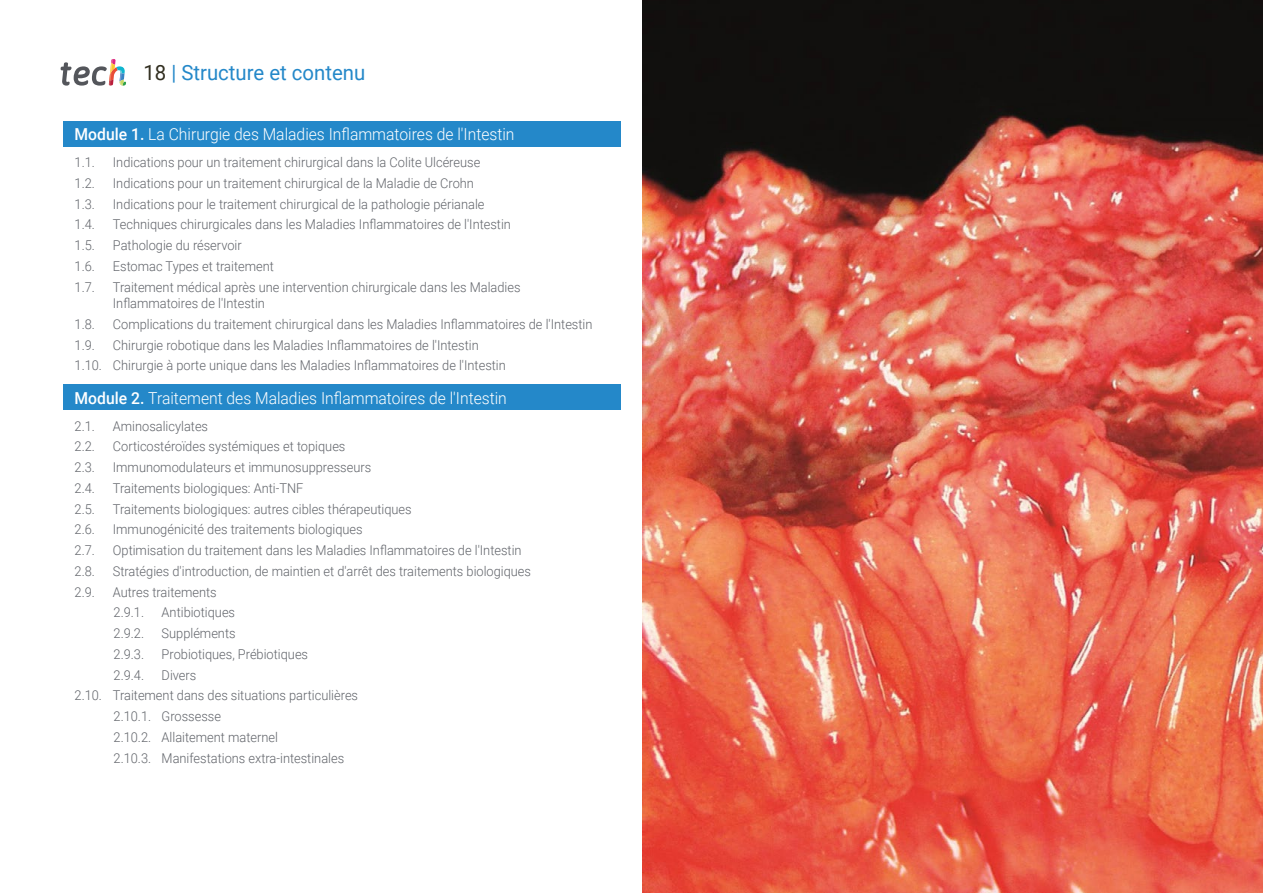
<style>
.page{position:relative;width:1263px;height:893px;background:#fff}
.page>*{position:absolute;margin:0;border:0;box-sizing:border-box;transform-origin:0 0}
.t1{font:21px "Roboto";color:#2488c9}
.t2{font:300 16.5px "Roboto";color:#fff;scale:.95 1}
.t3{font:300 13.5px/20.7px "Roboto";color:#61646a;scale:.95 1}
.s1{color:#312e20}
.s2{font-weight:500}
</style>
<div class="page">
<svg style="left:61px;top:59px;width:65px;height:27px"></svg>
<div style="left:64px;top:121px;width:557px;height:25px;background:#2488c9"></div>
<div style="left:64px;top:385px;width:557px;height:25px;background:#2488c9"></div>
<img style="left:642px;top:0;width:621px;height:893px">
<h1 class="t1" style="left:144px;top:57px;width:223px"><span class="s1">18</span> | Structure et contenu</h1>
<p class="t2" style="left:75px;top:123px;width:465px"><span class="s2">Module 1.</span> La Chirurgie des Maladies Inflammatoires de l'Intestin</p>
<p class="t3" style="left:75px;top:151px;width:23px">1.1.</p>
<p class="t3" style="left:113px;top:151px;width:388px">Indications pour un traitement chirurgical dans la Colite Ulcéreuse</p>
<p class="t3" style="left:75px;top:172px;width:23px">1.2.</p>
<p class="t3" style="left:113px;top:172px;width:382px">Indications pour un traitement chirurgical de la Maladie de Crohn</p>
<p class="t3" style="left:75px;top:193px;width:23px">1.3.</p>
<p class="t3" style="left:113px;top:193px;width:393px">Indications pour le traitement chirurgical de la pathologie périanale</p>
<p class="t3" style="left:75px;top:214px;width:23px">1.4.</p>
<p class="t3" style="left:113px;top:214px;width:421px">Techniques chirurgicales dans les Maladies Inflammatoires de l'Intestin</p>
<p class="t3" style="left:75px;top:234px;width:23px">1.5.</p>
<p class="t3" style="left:113px;top:234px;width:137px">Pathologie du réservoir</p>
<p class="t3" style="left:75px;top:255px;width:23px">1.6.</p>
<p class="t3" style="left:113px;top:255px;width:171px">Estomac Types et traitement</p>
<p class="t3" style="left:75px;top:276px;width:23px">1.7.</p>
<p class="t3" style="left:113px;top:278px;width:431px;line-height:16.5px">Traitement médical après une intervention chirurgicale dans les Maladies<br>Inflammatoires de l'Intestin</p>
<p class="t3" style="left:75px;top:313px;width:23px">1.8.</p>
<p class="t3" style="left:113px;top:313px;width:506px">Complications du traitement chirurgical dans les Maladies Inflammatoires de l'Intestin</p>
<p class="t3" style="left:75px;top:334px;width:23px">1.9.</p>
<p class="t3" style="left:75px;top:334px;width:455px;text-indent:38px">Chirurgie robotique dans les Maladies Inflammatoires de l'Intestin<br>1.10. Chirurgie à porte unique dans les Maladies Inflammatoires de l'Intestin</p>
<p class="t2" style="left:75px;top:386px;width:457px"><span class="s2">Module 2.</span> Traitement des Maladies Inflammatoires de l'Intestin</p>
<p class="t3" style="left:75px;top:415px;width:23px">2.1.</p>
<p class="t3" style="left:113px;top:415px;width:102px">Aminosalicylates</p>
<p class="t3" style="left:75px;top:436px;width:23px">2.2.</p>
<p class="t3" style="left:113px;top:436px;width:246px">Corticostéroïdes systémiques et topiques</p>
<p class="t3" style="left:75px;top:456px;width:23px">2.3.</p>
<p class="t3" style="left:113px;top:456px;width:273px">Immunomodulateurs et immunosuppresseurs</p>
<p class="t3" style="left:75px;top:477px;width:23px">2.4.</p>
<p class="t3" style="left:113px;top:477px;width:202px">Traitements biologiques: Anti-TNF</p>
<p class="t3" style="left:75px;top:498px;width:23px">2.5.</p>
<p class="t3" style="left:113px;top:498px;width:316px">Traitements biologiques: autres cibles thérapeutiques</p>
<p class="t3" style="left:75px;top:519px;width:23px">2.6.</p>
<p class="t3" style="left:113px;top:519px;width:264px">Immunogénicité des traitements biologiques</p>
<p class="t3" style="left:75px;top:539px;width:23px">2.7.</p>
<p class="t3" style="left:113px;top:539px;width:432px">Optimisation du traitement dans les Maladies Inflammatoires de l'Intestin</p>
<p class="t3" style="left:75px;top:560px;width:23px">2.8.</p>
<p class="t3" style="left:113px;top:560px;width:442px">Stratégies d'introduction, de maintien et d'arrêt des traitements biologiques</p>
<p class="t3" style="left:75px;top:581px;width:23px">2.9.</p>
<p class="t3" style="left:113px;top:581px;width:111px">Autres traitements<br>2.9.1.</p>
<p class="t3" style="left:162px;top:602px;width:79px">Antibiotiques</p>
<p class="t3" style="left:114px;top:622px;width:34px">2.9.2.</p>
<p class="t3" style="left:162px;top:622px;width:79px">Suppléments</p>
<p class="t3" style="left:114px;top:643px;width:34px">2.9.3.</p>
<p class="t3" style="left:162px;top:643px;width:156px">Probiotiques, Prébiotiques</p>
<p class="t3" style="left:114px;top:664px;width:34px">2.9.4.</p>
<p class="t3" style="left:162px;top:664px;width:38px">Divers</p>
<p class="t3" style="left:75px;top:685px;width:300px">2.10. Traitement dans des situations particulières</p>
<p class="t3" style="left:114px;top:705px;width:115px">2.10.1. Grossesse</p>
<p class="t3" style="left:114px;top:726px;width:175px">2.10.2. Allaitement maternel</p>
<p class="t3" style="left:114px;top:747px;width:244px">2.10.3. Manifestations extra-intestinales</p>
</div>
